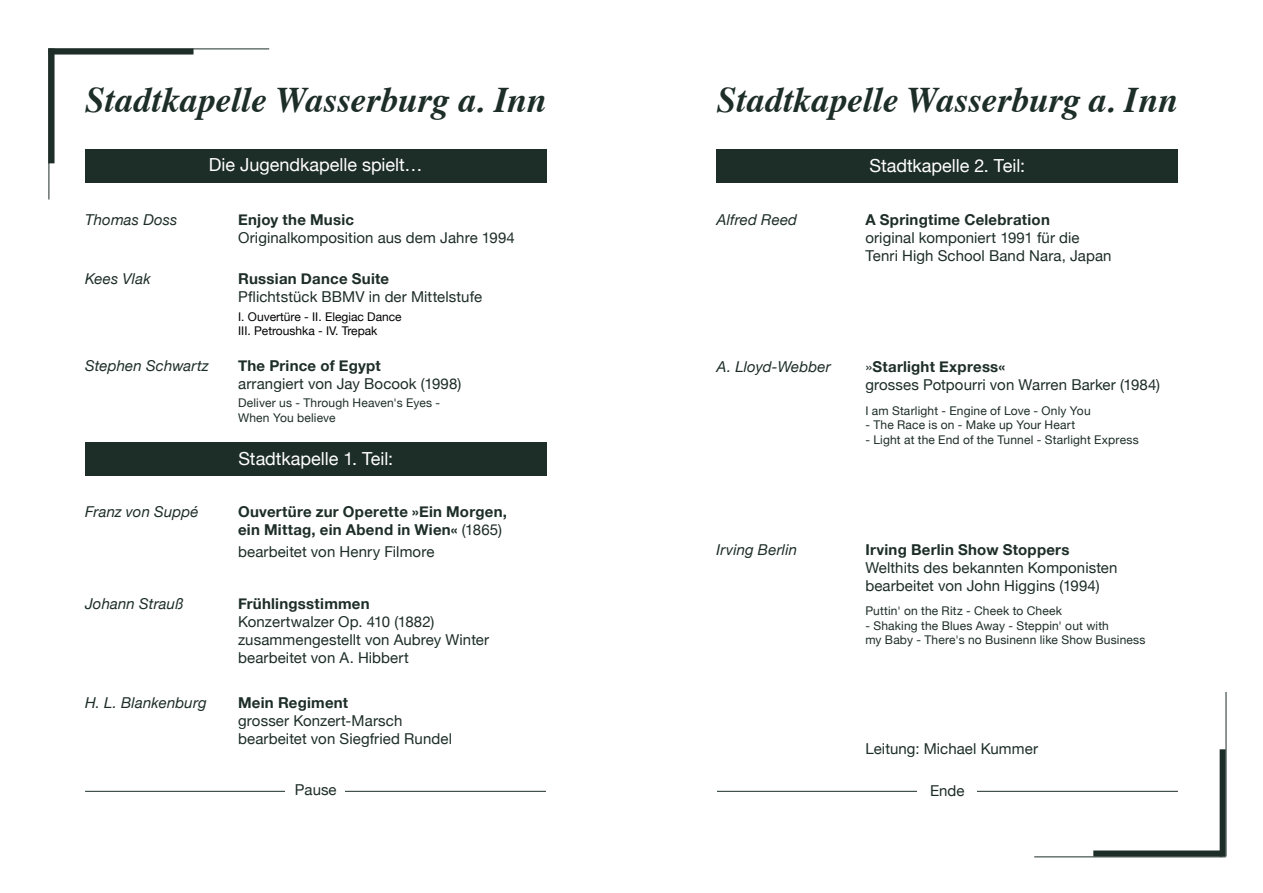
<style>
.page{position:relative;width:1263px;height:893px;background:#fff}
.page>*{position:absolute;margin:0;border:0;box-sizing:border-box;transform-origin:0 0}
.t1{font:italic 700 36px "Times";color:#1d2d28}
.t2{font:18px "Helvetica Neue";color:#fff}
.t3{font:15px/18px "Helvetica Neue";letter-spacing:.005em;color:#1d2d28}
.t4{font:700 15px/18px "Helvetica Neue";letter-spacing:.015em;color:#1d2d28}
.t5{font:italic 15px "Helvetica Neue";letter-spacing:.01em;color:#1d2d28}
.t6{font:12px/14.4px "Helvetica Neue";letter-spacing:.015em;color:#1d2d28}
.t7{font:12px/14.4px "Helvetica Neue";color:#000}
.s1{font-weight:400}
.s2{font-weight:700}
</style>
<div class="page">
<div style="left:85px;top:442px;width:461px;height:34px;background:#1d2d28"></div>
<div style="left:716px;top:149px;width:462px;height:34px;background:#1d2d28"></div>
<div style="left:85px;top:149px;width:461px;height:34px;background:#1d2d28"></div>
<hr style="left:49px;top:49px;width:220px;height:1px;background:#1d2d28">
<hr style="left:49px;top:49px;width:1px;height:151px;background:#1d2d28">
<div style="left:49px;top:49px;width:145px;height:6px;background:#1d2d28"></div>
<hr style="left:1034px;top:856px;width:192px;height:1px;background:#1d2d28">
<hr style="left:1226px;top:692px;width:1px;height:164px;background:#1d2d28">
<div style="left:1220px;top:749px;width:6px;height:107px;background:#1d2d28"></div>
<div style="left:1093px;top:850px;width:129px;height:6px;background:#1d2d28"></div>
<div style="left:49px;top:49px;width:6px;height:114px;background:#1d2d28"></div>
<hr style="left:85px;top:791px;width:1093px;height:1px;background:#1d2d28">
<div style="left:285px;top:778px;width:59px;height:26px;background:#fff"></div>
<div style="left:546px;top:774px;width:170px;height:34px;background:#fff"></div>
<div style="left:917px;top:781px;width:60px;height:25px;background:#fff"></div>
<h1 class="t1" style="left:85px;top:66px;width:463px">Stadtkapelle Wasserburg a. Inn</h1>
<h1 class="t1" style="left:717px;top:66px;width:462px">Stadtkapelle Wasserburg a. Inn</h1>
<p class="t2" style="left:209px;top:154px;width:215px">Die Jugendkapelle spielt…</p>
<p class="t5" style="left:85px;top:211px;width:94px">Thomas Doss</p>
<p class="t4" style="left:238px;top:211px;width:117px">Enjoy the Music</p>
<p class="t3" style="left:238px;top:229px;width:278px">Originalkomposition aus dem Jahre 1994</p>
<p class="t5" style="left:85px;top:270px;width:67px">Kees Vlak</p>
<p class="t4" style="left:238px;top:270px;width:153px">Russian Dance Suite</p>
<p class="t3" style="left:238px;top:288px;width:245px">Pflichtstück BBMV in der Mittelstufe</p>
<p class="t7" style="left:238px;top:309px;width:165px">I. Ouvertüre - II. Elegiac Dance<br>III. Petroushka - IV. Trepak</p>
<p class="t5" style="left:85px;top:357px;width:125px">Stephen Schwartz</p>
<p class="t4" style="left:238px;top:357px;width:144px">The Prince of Egypt</p>
<p class="t3" style="left:238px;top:375px;width:225px">arrangiert von Jay Bocook (1998)</p>
<p class="t6" style="left:238px;top:396px;width:203px">Deliver us - Through Heaven's Eyes -<br>When You believe</p>
<p class="t2" style="left:238px;top:447px;width:156px">Stadtkapelle 1. Teil:</p>
<p class="t5" style="left:85px;top:502px;width:115px">Franz von Suppé</p>
<p class="t4" style="left:238px;top:502px;width:270px">Ouvertüre zur Operette »Ein Morgen, ein Mittag, ein Abend in Wien« <span class="s1">(1865)</span></p>
<p class="t3" style="left:238px;top:542px;width:198px">bearbeitet von Henry Filmore</p>
<p class="t5" style="left:85px;top:595px;width:100px">Johann Strauß</p>
<p class="t4" style="left:238px;top:594px;width:133px">Frühlingsstimmen</p>
<p class="t3" style="left:238px;top:612px;width:253px">Konzertwalzer Op. 410 (1882) zusammengestellt von Aubrey Winter bearbeitet von A. Hibbert</p>
<p class="t5" style="left:85px;top:693px;width:123px">H. L. Blankenburg</p>
<p class="t4" style="left:238px;top:693px;width:112px">Mein Regiment</p>
<p class="t3" style="left:238px;top:711px;width:215px">grosser Konzert-Marsch bearbeitet von Siegfried Rundel</p>
<p class="t3" style="left:295px;top:780px;width:43px">Pause</p>
<p class="t2" style="left:869px;top:155px;width:157px">Stadtkapelle 2. Teil:</p>
<p class="t5" style="left:716px;top:210px;width:82px">Alfred Reed</p>
<p class="t4" style="left:865px;top:210px;width:186px">A Springtime Celebration</p>
<p class="t3" style="left:865px;top:228px;width:248px">original komponiert 1991 für die<br>Tenri High School Band Nara, Japan</p>
<p class="t5" style="left:716px;top:358px;width:116px">A. Lloyd-Webber</p>
<p class="t3" style="left:865px;top:358px;width:296px">»<span class="s2">Starlight Express«<br></span>grosses Potpourri von Warren Barker (1984)</p>
<p class="t6" style="left:865px;top:403px;width:227px">I am Starlight - Engine of Love - Only You</p>
<p class="t6" style="left:865px;top:417px;width:211px">- The Race is on - Make up Your Heart</p>
<p class="t6" style="left:865px;top:432px;width:275px">- Light at the End of the Tunnel - Starlight Express</p>
<p class="t5" style="left:716px;top:541px;width:82px">Irving Berlin</p>
<p class="t4" style="left:865px;top:540px;width:206px">Irving Berlin Show Stoppers</p>
<p class="t3" style="left:865px;top:559px;width:254px">Welthits des bekannten Komponisten bearbeitet von John Higgins (1994)</p>
<p class="t6" style="left:865px;top:604px;width:198px">Puttin' on the Ritz - Cheek to Cheek</p>
<p class="t6" style="left:865px;top:618px;width:282px">- Shaking the Blues Away - Steppin' out with<br>my Baby - There's no Businenn like Show Business</p>
<p class="t3" style="left:865px;top:739px;width:174px">Leitung: Michael Kummer</p>
<p class="t3" style="left:930px;top:781px;width:36px">Ende</p>
</div>
